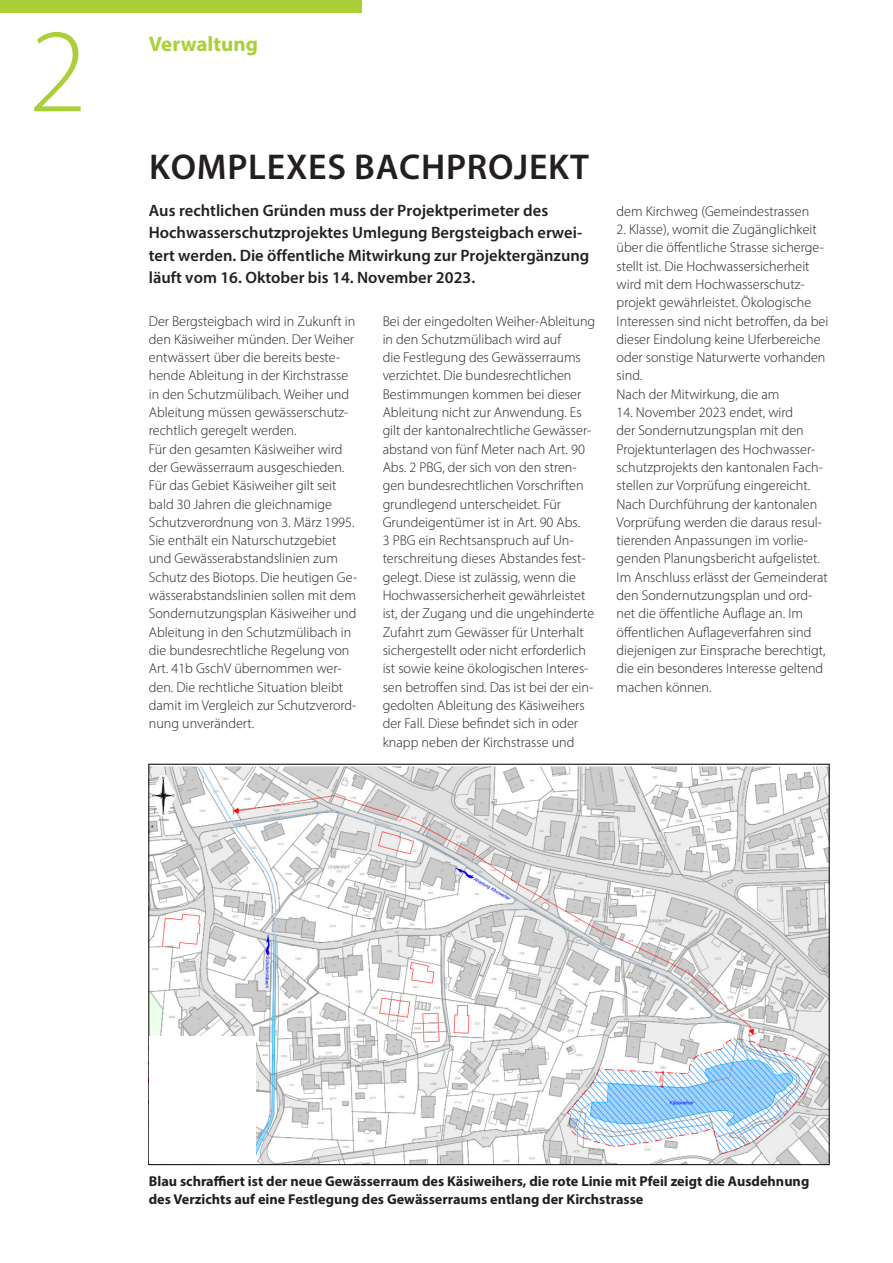
<style>
.page{position:relative;width:893px;height:1263px;background:#fff}
.page>*{position:absolute;margin:0;border:0;box-sizing:border-box;transform-origin:0 0}
._11_Seitenzahl{font:300 120px "Myriad Pro";color:#abcf38}
._1_Haupttitel{font:600 36px "Myriad Pro";letter-spacing:.02em;color:#231f20}
._7_1_Pagina_fett_-_blau__Schule{font:700 21px "Myriad Pro";color:#abcf38}
._2_Lead__Vorspann{font:600 16.5px/22.5px "Myriad Pro";color:#231f20}
._3_Lauftext{font:300 14.25px/18.3px "Myriad Pro";color:#231f20}
._8_Legende_linksbündig{font:700 14.25px/18.3px "Myriad Pro";color:#231f20}
</style>
<div class="page">
<div style="left:0;top:0;width:361px;height:13px;background:#abcf38"></div>
<img style="left:151px;top:766px;width:676px;height:397px">
<div style="left:149px;top:1037px;width:107px;height:127px;background:#fff"></div>
<p class="_11_Seitenzahl" style="left:29px;top:-1px;width:60px">2</p>
<p class="_7_1_Pagina_fett_-_blau__Schule" style="left:149px;top:30px;width:111px">Verwaltung</p>
<p class="_1_Haupttitel" style="left:149px;top:144px;width:441px">KOMPLEXES BACHPROJEKT</p>
<p class="_2_Lead__Vorspann" style="left:149px;top:199px;width:442px">Aus rechtlichen Gründen muss der Projektperimeter des Hochwasserschutzprojektes Umlegung Bergsteigbach erwei&shy;tert werden. Die öffentliche Mitwirkung zur Projektergänzung läuft vom 16. Oktober bis 14. November 2023.</p>
<p class="_3_Lauftext" style="left:149px;top:311px;width:208px">Der Bergsteigbach wird in Zukunft in den Käsiweiher münden. Der Weiher entwässert über die bereits beste&shy;hende Ableitung in der Kirchstrasse in den Schutzmülibach. Weiher und Ableitung müssen gewässerschutz&shy;rechtlich geregelt werden.</p>
<p class="_3_Lauftext" style="left:149px;top:440px;width:210px">Für den gesamten Käsiweiher wird der Gewässerraum ausgeschieden.<br>Für das Gebiet Käsiweiher gilt seit bald 30 Jahren die gleichnamige Schutzverordnung von 3. März 1995.<br>Sie enthält ein Naturschutzgebiet und Gewässerabstandslinien zum Schutz des Biotops. Die heutigen Ge&shy;wässerabstandslinien sollen mit dem Sondernutzungsplan Käsiweiher und Ableitung in den Schutzmülibach in die bundesrechtliche Regelung von Art. 41b GschV übernommen wer&shy;den. Die rechtliche Situation bleibt damit im Vergleich zur Schutzverord&shy;nung unverändert.</p>
<p class="_3_Lauftext" style="left:383px;top:311px;width:214px">Bei der eingedolten Weiher-Ableitung in den Schutzmülibach wird auf<br>die Festlegung des Gewässerraums verzichtet. Die bundesrechtlichen Bestimmungen kommen bei dieser Ableitung nicht zur Anwendung. Es gilt der kantonalrechtliche Gewässer&shy;abstand von fünf Meter nach Art. 90<br>Abs. 2 PBG, der sich von den stren&shy;gen bundesrechtlichen Vorschriften grundlegend unterscheidet. Für Grundeigentümer ist in Art. 90 Abs.<br>3 PBG ein Rechtsanspruch auf Un&shy;terschreitung dieses Abstandes fest&shy;gelegt. Diese ist zulässig, wenn die Hochwassersicherheit gewährleistet ist, der Zugang und die ungehinderte Zufahrt zum Gewässer für Unterhalt sichergestellt oder nicht erforderlich ist sowie keine ökologischen Interes&shy;sen betroffen sind. Das ist bei der ein&shy;gedolten Ableitung des Käsiweihers der Fall. Diese befindet sich in oder knapp neben der Kirchstrasse und</p>
<p class="_3_Lauftext" style="left:617px;top:202px;width:194px">dem Kirchweg (Gemeindestrassen</p>
<p class="_3_Lauftext" style="left:617px;top:220px;width:213px">2. Klasse), womit die Zugänglichkeit über die öffentliche Strasse sicherge&shy;stellt ist. Die Hochwassersicherheit wird mit dem Hochwasserschutz&shy;projekt gewährleistet. Ökologische Interessen sind nicht betroffen, da bei dieser Eindolung keine Uferbereiche oder sonstige Naturwerte vorhanden sind.</p>
<p class="_3_Lauftext" style="left:617px;top:385px;width:164px">Nach der Mitwirkung, die am</p>
<p class="_3_Lauftext" style="left:617px;top:403px;width:213px">14. November 2023 endet, wird<br>der Sondernutzungsplan mit den Projektunterlagen des Hochwasser&shy;schutzprojekts den kantonalen Fach&shy;stellen zur Vorprüfung eingereicht.<br>Nach Durchführung der kantonalen Vorprüfung werden die daraus resul&shy;tierenden Anpassungen im vorlie&shy;genden Planungsbericht aufgelistet.<br>Im Anschluss erlässt der Gemeinderat den Sondernutzungsplan und ord&shy;net die öffentliche Auflage an. Im öffentlichen Auflageverfahren sind diejenigen zur Einsprache berechtigt, die ein besonderes Interesse geltend machen können.</p>
<p class="_8_Legende_linksbündig" style="left:149px;top:1171px;width:662px">Blau schraffiert ist der neue Gewässerraum des Käsiweihers, die rote Linie mit Pfeil zeigt die Ausdehnung des Verzichts auf eine Festlegung des Gewässerraums entlang der Kirchstrasse</p>
</div>
